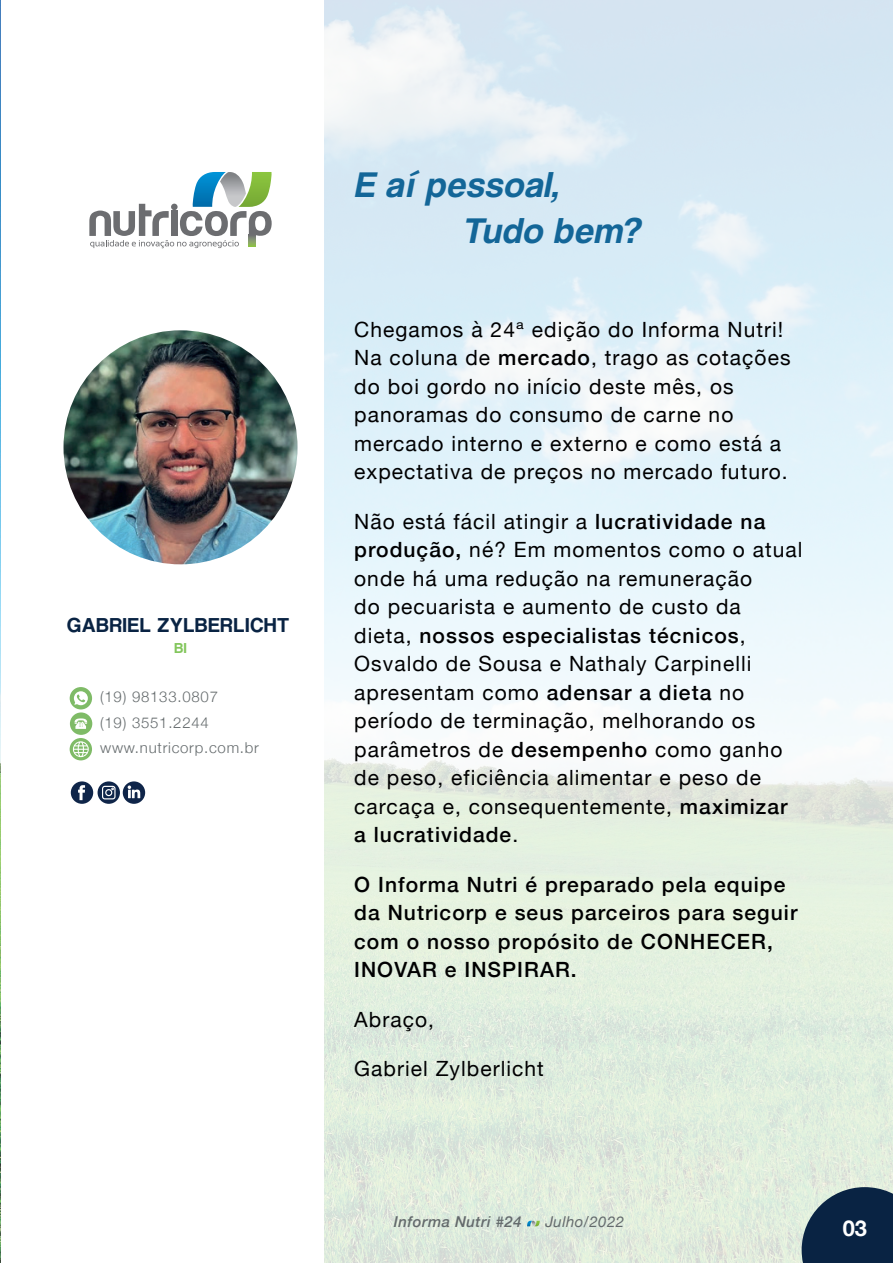
<style>
.page{position:relative;width:893px;height:1263px;background:#fff}
.page>*{position:absolute;margin:0;border:0;box-sizing:border-box;transform-origin:0 0}
.t1{font:italic 37.05px/46.5px "Coolvetica Rg";color:#136698}
.t2{font:700 21.75px "Helvetica Neue";color:#fff}
.t3{font:21px/28.5px "Helvetica Neue";letter-spacing:.05em;color:#000001}
.t4{font:500 21px/28.5px "Helvetica Neue";letter-spacing:.05em;color:#000001}
.t5{font:21px "Coolvetica Rg";letter-spacing:.05em;color:#092343}
.t6{font:300 15px/25.5px "Helvetica Neue";letter-spacing:.05em;color:#646a6c}
.t7{font:italic 500 15px "Helvetica Neue";letter-spacing:.03em;color:#646a6c}
.t8{font:italic 15px "Helvetica Neue";letter-spacing:.03em;color:#646a6c}
.t9{font:15px "Coolvetica Rg";color:#83c65c}
.s1{font-weight:500}
</style>
<div class="page">
<img style="left:0;top:0;width:893px;height:1263px">
<svg style="left:1px;top:0;width:323px;height:1263px"></svg>
<svg style="left:802px;top:1187px;width:91px;height:76px"></svg>
<svg style="left:527px;top:1221px;width:13px;height:5px"></svg>
<svg style="left:89px;top:172px;width:183px;height:76px"></svg>
<img style="left:64px;top:330px;width:234px;height:234px;border-radius:117px">
<div style="left:70px;top:687px;width:22px;height:22px;background:#7fbb67;border-radius:50%"></div>
<svg style="left:74px;top:691px;width:14px;height:14px"></svg>
<div style="left:70px;top:712px;width:22px;height:23px;background:#7fbb67;border-radius:50%"></div>
<svg style="left:75px;top:718px;width:12px;height:11px"></svg>
<div style="left:70px;top:738px;width:22px;height:22px;background:#7fbb67;border-radius:50%"></div>
<svg style="left:73px;top:741px;width:16px;height:16px"></svg>
<div style="left:71px;top:781px;width:22px;height:23px;background:#0f2549;border-radius:50%"></div>
<svg style="left:98px;top:781px;width:22px;height:23px"></svg>
<svg style="left:78px;top:785px;width:7px;height:15px"></svg>
<svg style="left:102px;top:786px;width:14px;height:13px"></svg>
<svg style="left:123px;top:781px;width:22px;height:23px"></svg>
<svg style="left:128px;top:785px;width:12px;height:13px"></svg>
<p class="t5" style="left:67px;top:612px;width:224px">GABRIEL ZYLBERLICHT</p>
<p class="t9" style="left:174px;top:639px;width:14px">BI</p>
<p class="t6" style="left:100px;top:683px;width:160px">(19) 98133.0807<br>(19) 3551.2244 www.nutricorp.com.br</p>
<h1 class="t1" style="left:462px;top:161px;width:186px;text-indent:-108px">E aí pessoal,<br>Tudo bem?</h1>
<p class="t3" style="left:354px;top:316px;width:438px">Chegamos à 24ª edição do Informa Nutri!<br>Na coluna de <span class="s1">mercado</span>, trago as cotações do boi gordo no início deste mês, os panoramas do consumo de carne no mercado interno e externo e como está a expectativa de preços no mercado futuro.</p>
<p class="t3" style="left:354px;top:508px;width:450px">Não está fácil atingir a <span class="s1">lucratividade na produção,</span> né? Em momentos como o atual onde há uma redução na remuneração<br>do pecuarista e aumento de custo da dieta, <span class="s1">nossos especialistas técnicos</span>, Osvaldo de Sousa e Nathaly Carpinelli apresentam como <span class="s1">adensar a dieta</span> no período de terminação, melhorando os parâmetros de <span class="s1">desempenho</span> como ganho de peso, eficiência alimentar e peso de carcaça e, consequentemente, <span class="s1">maximizar a lucratividade</span>.</p>
<p class="t4" style="left:354px;top:868px;width:445px">O Informa Nutri é preparado pela equipe da Nutricorp e seus parceiros para seguir com o nosso propósito de CONHECER, INOVAR e INSPIRAR.</p>
<p class="t3" style="left:354px;top:1006px;width:81px">Abraço,</p>
<p class="t3" style="left:354px;top:1056px;width:191px">Gabriel Zylberlicht</p>
<p class="t7" style="left:394px;top:1208px;width:129px">Informa Nutri #24</p>
<p class="t8" style="left:545px;top:1210px;width:80px">Julho/2022</p>
<p class="t2" style="left:843px;top:1211px;width:26px">03</p>
</div>
